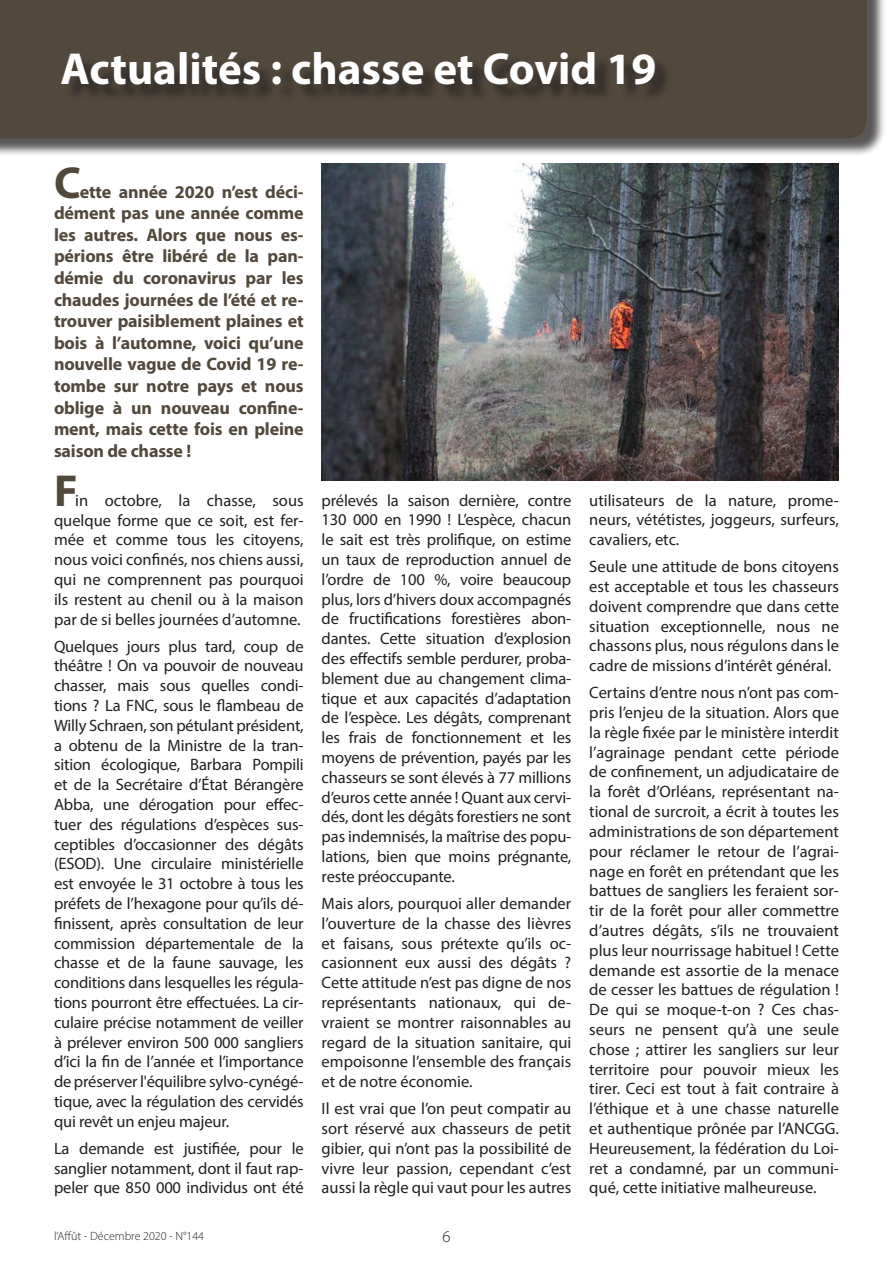
<style>
.page{position:relative;width:893px;height:1263px;background:#fff}
.page>*{position:absolute;margin:0;border:0;box-sizing:border-box;transform-origin:0 0}
.t1{font:700 45px "Myriad Pro";color:#fff}
.t2{font:700 45px "Myriad Pro";color:#52483c}
.t3{font:700 18px/21.6px "Myriad Pro";letter-spacing:-.01em;color:#52483c;text-align:justify}
.t4{font:16.5px/19.8px "Myriad Pro";color:#231f20;text-align:justify}
.t5{font:300 16.5px "Myriad Pro";color:#231f20}
.t6{font:300 12px "Myriad Pro";color:#231f20}
</style>
<div class="page">
<div style="left:0;top:0;width:886px;height:157px;background:#231f20;opacity:.75"></div>
<div style="left:0;top:0;width:867px;height:138px;background:#52483c"></div>
<div style="left:65px;top:54px;width:608px;height:49px;background:#231f20;opacity:.75"></div>
<img style="left:322px;top:164px;width:517px;height:316px">
<p class="t1" style="left:61px;top:40px;width:597px">Actualités : chasse et Covid 19</p>
<p class="t2" style="left:54px;top:153px;width:28px">C</p>
<p class="t3" style="left:54px;top:180px;width:251px;text-indent:26px">ette année 2020 n’est déci&shy;dément pas une année comme les autres. Alors que nous es&shy;périons être libéré de la pan&shy;démie du coronavirus par les chaudes journées de l’été et re&shy;trouver paisiblement plaines et bois à l’automne, voici qu’une nouvelle vague de Covid 19 re&shy;tombe sur notre pays et nous oblige à un nouveau confine&shy;ment, mais cette fois en pleine saison de chasse !</p>
<p class="t2" style="left:54px;top:461px;width:25px">F</p>
<p class="t4" style="left:54px;top:490px;width:251px;text-indent:21px">in octobre, la chasse, sous quelque forme que ce soit, est fer&shy;mée et comme tous les citoyens, nous voici confinés, nos chiens aussi, qui ne comprennent pas pourquoi ils restent au chenil ou à la maison par de si belles journées d’automne.</p>
<p class="t4" style="left:54px;top:636px;width:251px">Quelques jours plus tard, coup de théâtre ! On va pouvoir de nouveau chasser, mais sous quelles condi&shy;tions ? La FNC, sous le flambeau de Willy Schraen, son pétulant président, a obtenu de la Ministre de la tran&shy;sition écologique, Barbara Pompili et de la Secrétaire d’État Bérangère Abba, une dérogation pour effec&shy;tuer des régulations d’espèces sus&shy;ceptibles d’occasionner des dégâts (ESOD). Une circulaire ministérielle est envoyée le 31 octobre à tous les préfets de l’hexagone pour qu’ils dé&shy;finissent, après consultation de leur commission départementale de la chasse et de la faune sauvage, les conditions dans lesquelles les régula&shy;tions pourront être effectuées. La cir&shy;culaire précise notamment de veiller à prélever environ 500 000 sangliers d’ici la fin de l’année et l’importance de préserver l'équilibre sylvo-cynégé&shy;tique, avec la régulation des cervidés qui revêt un enjeu majeur.</p>
<p class="t4" style="left:54px;top:1138px;width:251px">La demande est justifiée, pour le sanglier notamment, dont il faut rap&shy;peler que 850 000 individus ont été</p>
<p class="t4" style="left:322px;top:490px;width:251px">prélevés la saison dernière, contre 130 000 en 1990 ! L’espèce, chacun le sait est très prolifique, on estime un taux de reproduction annuel de l’ordre de 100 %, voire beaucoup plus, lors d’hivers doux accompagnés de fructifications forestières abon&shy;dantes. Cette situation d’explosion des effectifs semble perdurer, proba&shy;blement due au changement clima&shy;tique et aux capacités d’adaptation de l’espèce. Les dégâts, comprenant les frais de fonctionnement et les moyens de prévention, payés par les chasseurs se sont élevés à 77 millions d’euros cette année ! Quant aux cervi&shy;dés, dont les dégâts forestiers ne sont pas indemnisés, la maîtrise des popu&shy;lations, bien que moins prégnante, reste préoccupante.</p>
<p class="t4" style="left:322px;top:893px;width:251px">Mais alors, pourquoi aller demander l’ouverture de la chasse des lièvres et faisans, sous prétexte qu’ils oc&shy;casionnent eux aussi des dégâts ?<br>Cette attitude n’est pas digne de nos représentants nationaux, qui de&shy;vraient se montrer raisonnables au regard de la situation sanitaire, qui empoisonne l’ensemble des français et de notre économie.</p>
<p class="t4" style="left:322px;top:1098px;width:251px">Il est vrai que l’on peut compatir au sort réservé aux chasseurs de petit gibier, qui n’ont pas la possibilité de vivre leur passion, cependant c’est aussi la règle qui vaut pour les autres</p>
<p class="t6" style="left:54px;top:1229px;width:152px">l’Affût - Décembre 2020 - N°144</p>
<p class="t5" style="left:442px;top:1227px;width:10px">6</p>
<p class="t4" style="left:589px;top:490px;width:251px">utilisateurs de la nature, prome&shy;neurs, vététistes, joggeurs, surfeurs, cavaliers, etc.</p>
<p class="t4" style="left:589px;top:556px;width:251px">Seule une attitude de bons citoyens est acceptable et tous les chasseurs doivent comprendre que dans cette situation exceptionnelle, nous ne chassons plus, nous régulons dans le cadre de missions d’intérêt général.</p>
<p class="t4" style="left:589px;top:682px;width:251px">Certains d’entre nous n’ont pas com&shy;pris l’enjeu de la situation. Alors que la règle fixée par le ministère interdit l’agrainage pendant cette période de confinement, un adjudicataire de la forêt d’Orléans, représentant na&shy;tional de surcroit, a écrit à toutes les administrations de son département pour réclamer le retour de l’agrai&shy;nage en forêt en prétendant que les battues de sangliers les feraient sor&shy;tir de la forêt pour aller commettre d’autres dégâts, s’ils ne trouvaient plus leur nourrissage habituel ! Cette demande est assortie de la menace de cesser les battues de régulation !<br>De qui se moque-t-on ? Ces chas&shy;seurs ne pensent qu’à une seule chose ; attirer les sangliers sur leur territoire pour pouvoir mieux les tirer. Ceci est tout à fait contraire à l’éthique et à une chasse naturelle et authentique prônée par l’ANCGG.<br>Heureusement, la fédération du Loi&shy;ret a condamné, par un communi&shy;qué, cette initiative malheureuse.</p>
</div>
